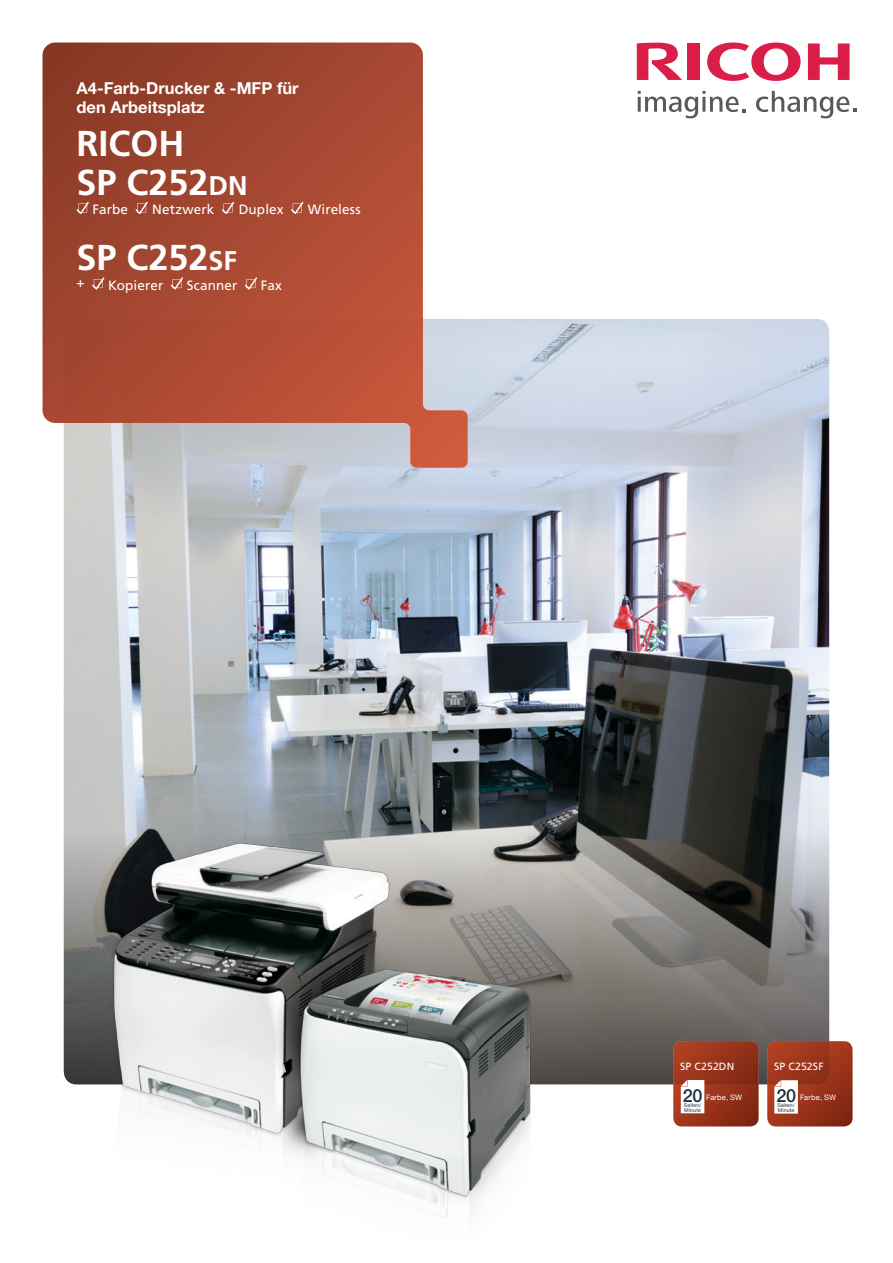
<style>
.page{position:relative;width:893px;height:1263px;background:#fff}
.page>*{position:absolute;margin:0;border:0;box-sizing:border-box;transform-origin:0 0}
.t1{font:700 36px/39px "Frutiger";color:#fff}
.t2{font:500 18px "Helvetica Neue";color:#1d3149}
.t3{font:500 18px "Helvetica Neue";color:#1f313d}
.t4{font:700 16.5px/19.5px "Helvetica Neue";color:#fff}
.t5{font:13.5px "Frutiger";letter-spacing:.01em;color:#fff}
.t6{font:10.5px "Frutiger";letter-spacing:.015em;color:#fff}
.t7{font:7.5px "Helvetica Neue";letter-spacing:.025em;color:#fff}
.t8{font:5.25px/4.5px "Helvetica Neue";letter-spacing:.025em;color:#1d3149}
.t9{font:5.25px/4.5px "Helvetica Neue";letter-spacing:.02em;color:#1f313d}
.s1{font-size:27px}
</style>
<div class="page">
<img style="left:64px;top:319px;width:765px;height:765px">
<svg style="left:64px;top:708px;width:765px;height:376px;background:#717374"></svg>
<img style="left:77px;top:804px;width:496px;height:414px">
<svg style="left:707px;top:43px;width:94px;height:38px"></svg>
<svg style="left:808px;top:43px;width:42px;height:37px"></svg>
<div style="left:688px;top:43px;width:12px;height:37px;background:#da1e48"></div>
<svg style="left:637px;top:43px;width:45px;height:37px"></svg>
<svg style="left:638px;top:91px;width:107px;height:28px"></svg>
<svg style="left:756px;top:91px;width:100px;height:28px"></svg>
<svg style="left:43px;top:43px;width:425px;height:425px;background:#b16452"></svg>
<svg style="left:767px;top:1041px;width:86px;height:85px;background:#9a351d"></svg>
<div style="left:673px;top:1041px;width:86px;height:85px;background:linear-gradient(to right,#ad3f23,#832913);border-radius:9px"></div>
<svg style="left:681px;top:1080px;width:23px;height:33px"></svg>
<svg style="left:774px;top:1080px;width:24px;height:33px"></svg>
<svg style="left:75px;top:200px;width:15px;height:16px"></svg>
<svg style="left:134px;top:200px;width:15px;height:16px"></svg>
<svg style="left:221px;top:200px;width:15px;height:16px"></svg>
<svg style="left:290px;top:200px;width:15px;height:16px"></svg>
<svg style="left:91px;top:276px;width:15px;height:15px"></svg>
<svg style="left:169px;top:276px;width:15px;height:15px"></svg>
<svg style="left:243px;top:276px;width:15px;height:15px"></svg>
<p class="t4" style="left:77px;top:78px;width:224px">A4-Farb-Drucker &amp; -MFP für den Arbeitsplatz</p>
<p class="t1" style="left:77px;top:123px;width:173px">RICOH<br>SP C252<span class="s1">DN</span></p>
<p class="t5" style="left:93px;top:201px;width:37px">Farbe</p>
<p class="t5" style="left:152px;top:201px;width:64px">Netzwerk</p>
<p class="t5" style="left:239px;top:201px;width:46px">Duplex</p>
<p class="t5" style="left:308px;top:201px;width:54px">Wireless</p>
<p class="t1" style="left:77px;top:238px;width:162px">SP C252<span class="s1">SF</span></p>
<p class="t5" style="left:77px;top:274px;width:10px">+</p>
<p class="t5" style="left:108px;top:277px;width:57px">Kopierer</p>
<p class="t5" style="left:187px;top:277px;width:52px">Scanner</p>
<p class="t5" style="left:261px;top:277px;width:22px">Fax</p>
<p class="t6" style="left:680px;top:1060px;width:56px">SP C252DN</p>
<p class="t6" style="left:774px;top:1060px;width:51px">SP C252SF</p>
<p class="t8" style="left:684px;top:1103px;width:19px">Seiten/<br>Minute</p>
<p class="t2" style="left:683px;top:1085px;width:21px">20</p>
<p class="t7" style="left:706px;top:1091px;width:38px">Farbe, SW</p>
<p class="t3" style="left:776px;top:1085px;width:21px">20</p>
<p class="t7" style="left:800px;top:1091px;width:38px">Farbe, SW</p>
<p class="t9" style="left:777px;top:1103px;width:19px">Seiten/<br>Minute</p>
</div>
